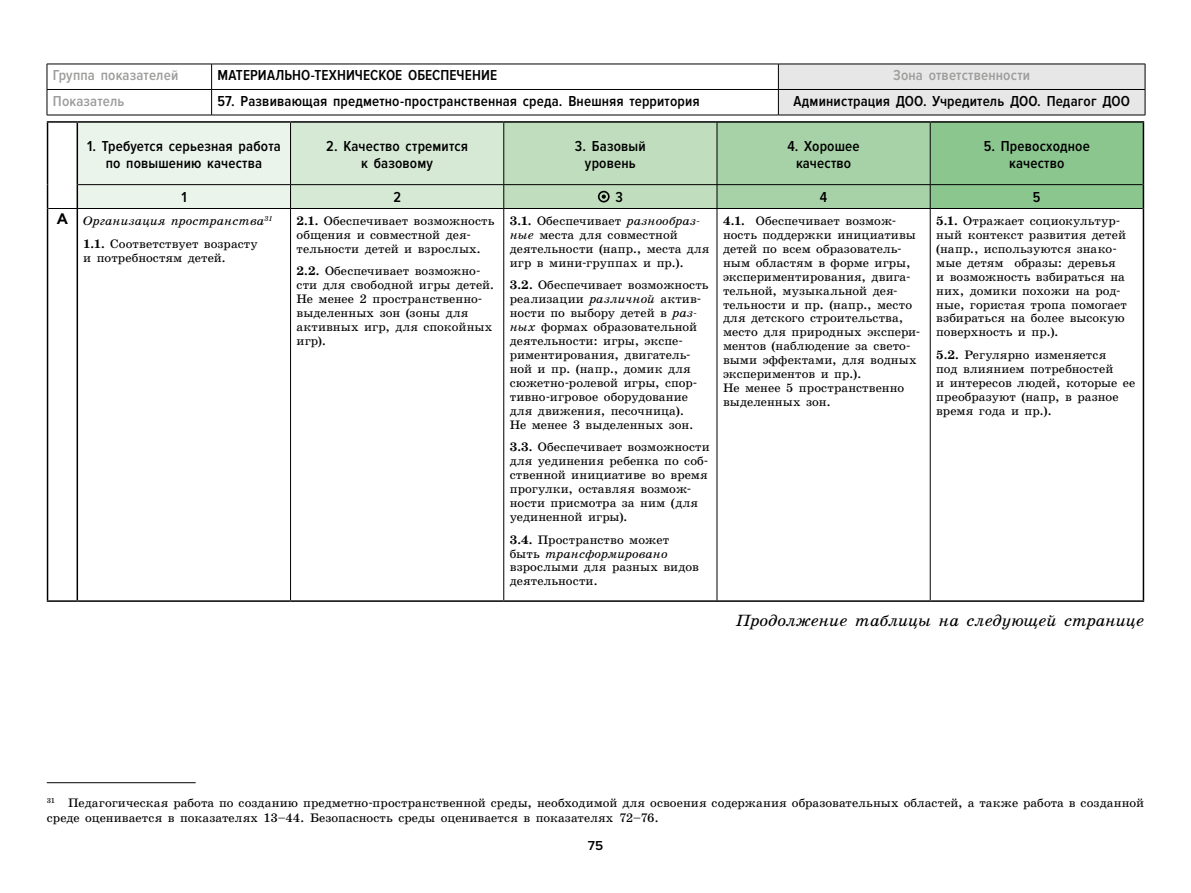
<style>
.page{position:relative;width:1191px;height:893px;background:#fff}
.page>*{position:absolute;margin:0;border:0;box-sizing:border-box;transform-origin:0 0}
.t1{font:italic 16.5px "School Book C San Pin";letter-spacing:-.01em;color:#000}
.t2{font:600 15px/17px "Proxima Nova Cond";letter-spacing:.01em;color:#000;text-align:center}
.t3{font:600 15px "Proxima Nova Cond";letter-spacing:.01em;color:#9d9d9c}
.t4{font:600 13.5px "Proxima Nova";color:#000}
.t5{font:12.45px/14px "School Book C San Pin";letter-spacing:.005em;color:#000}
.t6{font:italic 12.45px/22.5px "School Book C San Pin";color:#000}
.s1{font-family:"Textbook New";font-weight:700;font-style:normal;font-size:15.3px}
.s2{font-weight:700;font-style:normal}
.s3{font-style:normal}
.s4{font-weight:700}
.s5{font-style:italic}
</style>
<div class="page">
<hr style="left:47px;top:64px;width:165px;height:1px;background:#000">
<hr style="left:212px;top:64px;width:566px;height:1px;background:#000">
<hr style="left:47px;top:89px;width:165px;height:1px;background:#000">
<svg style="left:47px;top:64px;width:1px;height:51px"></svg>
<hr style="left:212px;top:89px;width:566px;height:1px;background:#000">
<svg style="left:211px;top:64px;width:1px;height:51px"></svg>
<div style="left:778px;top:64px;width:367px;height:51px;background:#e7e7e7"></div>
<hr style="left:47px;top:115px;width:165px;height:1px;background:#000">
<hr style="left:212px;top:115px;width:566px;height:1px;background:#000">
<hr style="left:778px;top:115px;width:367px;height:1px;background:#000">
<hr style="left:290px;top:209px;width:1px;height:391px;background:#000">
<hr style="left:503px;top:209px;width:1px;height:391px;background:#000">
<hr style="left:716px;top:209px;width:1px;height:391px;background:#000">
<hr style="left:930px;top:209px;width:1px;height:391px;background:#000">
<hr style="left:77px;top:121px;width:213px;height:2px;background:#000">
<hr style="left:290px;top:121px;width:214px;height:2px;background:#000">
<hr style="left:504px;top:121px;width:213px;height:2px;background:#000">
<hr style="left:717px;top:121px;width:213px;height:2px;background:#000">
<hr style="left:930px;top:121px;width:214px;height:2px;background:#000">
<hr style="left:1142px;top:123px;width:2px;height:62px;background:#000">
<hr style="left:1142px;top:185px;width:2px;height:23px;background:#000">
<hr style="left:1142px;top:208px;width:2px;height:392px;background:#000">
<hr style="left:77px;top:209px;width:1px;height:391px;background:#000">
<hr style="left:47px;top:600px;width:30px;height:2px;background:#000">
<hr style="left:77px;top:600px;width:213px;height:2px;background:#000">
<hr style="left:290px;top:600px;width:214px;height:2px;background:#000">
<hr style="left:504px;top:600px;width:213px;height:2px;background:#000">
<hr style="left:717px;top:600px;width:213px;height:2px;background:#000">
<hr style="left:930px;top:600px;width:214px;height:2px;background:#000">
<hr style="left:47px;top:208px;width:1px;height:392px;background:#000">
<hr style="left:47px;top:121px;width:30px;height:2px;background:#000">
<svg style="left:47px;top:122px;width:1096px;height:87px"></svg>
<hr style="left:47px;top:782px;width:149px;height:1px;background:#000">
<p class="t3" style="left:53px;top:67px;width:127px">Группа показателей</p>
<p class="t2" style="left:218px;top:67px;width:281px">МАТЕРИАЛЬНО-ТЕХНИЧЕСКОЕ ОБЕСПЕЧЕНИЕ</p>
<p class="t3" style="left:893px;top:67px;width:138px">Зона ответственности</p>
<p class="t3" style="left:53px;top:92px;width:73px">Показатель</p>
<p class="t2" style="left:218px;top:93px;width:483px">57. Развивающая предметно-пространственная среда. Внешняя территория</p>
<p class="t2" style="left:793px;top:93px;width:338px">Администрация ДОО. Учредитель ДОО. Педагог ДОО</p>
<p class="t2" style="left:87px;top:138px;width:195px">1. Требуется серьезная работа по повышению качества</p>
<p class="t2" style="left:326px;top:138px;width:143px">2. Качество стремится к базовому</p>
<p class="t2" style="left:575px;top:138px;width:72px">3. Базовый уровень</p>
<p class="t2" style="left:787px;top:138px;width:74px">4. Хорошее качество</p>
<p class="t2" style="left:983px;top:138px;width:107px">5. Превосходное качество</p>
<p class="t2" style="left:182px;top:189px;width:7px">1</p>
<p class="t2" style="left:393px;top:189px;width:9px">2</p>
<p class="t2" style="left:615px;top:189px;width:9px">3</p>
<p class="t2" style="left:820px;top:189px;width:9px">4</p>
<p class="t2" style="left:1032px;top:189px;width:9px">5</p>
<p class="t6" style="left:83px;top:210px;width:191px;text-indent:-26px"><span class="s1">А</span> Организация пространства<sup>31<br></sup><span class="s2">1.1.</span> <span class="s3">Соответствует возрасту</span></p>
<p class="t5" style="left:83px;top:250px;width:142px">и потребностям детей.</p>
<p class="t5" style="left:723px;top:214px;width:199px"><span class="s4">4.1.</span> Обеспечивает возмож&shy;ность поддержки инициативы детей по всем образователь&shy;ным областям в форме игры, экспериментирования, двига&shy;тельной, музыкальной дея&shy;тельности и пр. (напр. , место для детского строительства, место для природных экспери&shy;ментов (наблюдение за свето&shy;выми эффектами, для водных экспериментов и пр.).<br>Не менее 5 пространственно выделенных зон.</p>
<p class="t5" style="left:936px;top:214px;width:192px"><span class="s4">5.1.</span> Отражает социокультур&shy;ный контекст развития детей (напр. , используются знако&shy;мые детям образы: деревья и возможность взбираться на них, домики похожи на род&shy;ные, гористая тропа помогает взбираться на более высокую поверхность и пр.).</p>
<p class="t5" style="left:296px;top:214px;width:199px"><span class="s4">2.1.</span> Обеспечивает возможность общения и совместной дея&shy;тельности детей и взрослых.</p>
<p class="t5" style="left:296px;top:264px;width:197px"><span class="s4">2.2.</span> Обеспечивает возможно&shy;сти для свободной игры детей.<br>Не менее 2 пространственно&shy;выделенных зон (зоны для активных игр, для спокойных игр).</p>
<p class="t5" style="left:510px;top:214px;width:201px"><span class="s4">3.1.</span> Обеспечивает <span class="s5">разнообраз&shy;ные</span> места для совместной деятельности (напр. , места для игр в мини-группах и пр.).</p>
<p class="t5" style="left:510px;top:278px;width:200px"><span class="s4">3.2.</span> Обеспечивает возможность реализации <span class="s5">различной</span> актив&shy;ности по выбору детей в <span class="s5">раз&shy;ных</span> формах образовательной деятельности: игры, экспе&shy;риментирования, двигатель&shy;ной и пр. (напр. , домик для сюжетно-ролевой игры, спор&shy;тивно-игровое оборудование для движения, песочница).<br>Не менее 3 выделенных зон.</p>
<p class="t5" style="left:510px;top:440px;width:201px"><span class="s4">3.3.</span> Обеспечивает возможности для уединения ребенка по соб&shy;ственной инициативе во время прогулки, оставляя возмож&shy;ности присмотра за ним (для уединенной игры).</p>
<p class="t5" style="left:510px;top:533px;width:191px"><span class="s4">3.4.</span> Пространство может быть <span class="s5">трансформировано </span>взрослыми для разных видов деятельности.</p>
<p class="t5" style="left:936px;top:348px;width:201px"><span class="s4">5.2.</span> Регулярно изменяется<br>под влиянием потребностей<br>и интересов людей, которые ее преобразуют (напр, в разное время года и пр.).</p>
<h1 class="t1" style="left:736px;top:611px;width:410px">Продолжение таблицы на следующей странице</h1>
<p class="t5" style="left:47px;top:795px;width:1099px;line-height:15.5px"><sup>31</sup> Педагогическая работа по созданию предметно-пространственной среды, необходимой для освоения содержания образовательных областей, а также работа в созданной среде оценивается в показателях 13–44. Безопасность среды оценивается в показателях 72–76.</p>
<p class="t4" style="left:588px;top:838px;width:17px">75</p>
</div>
